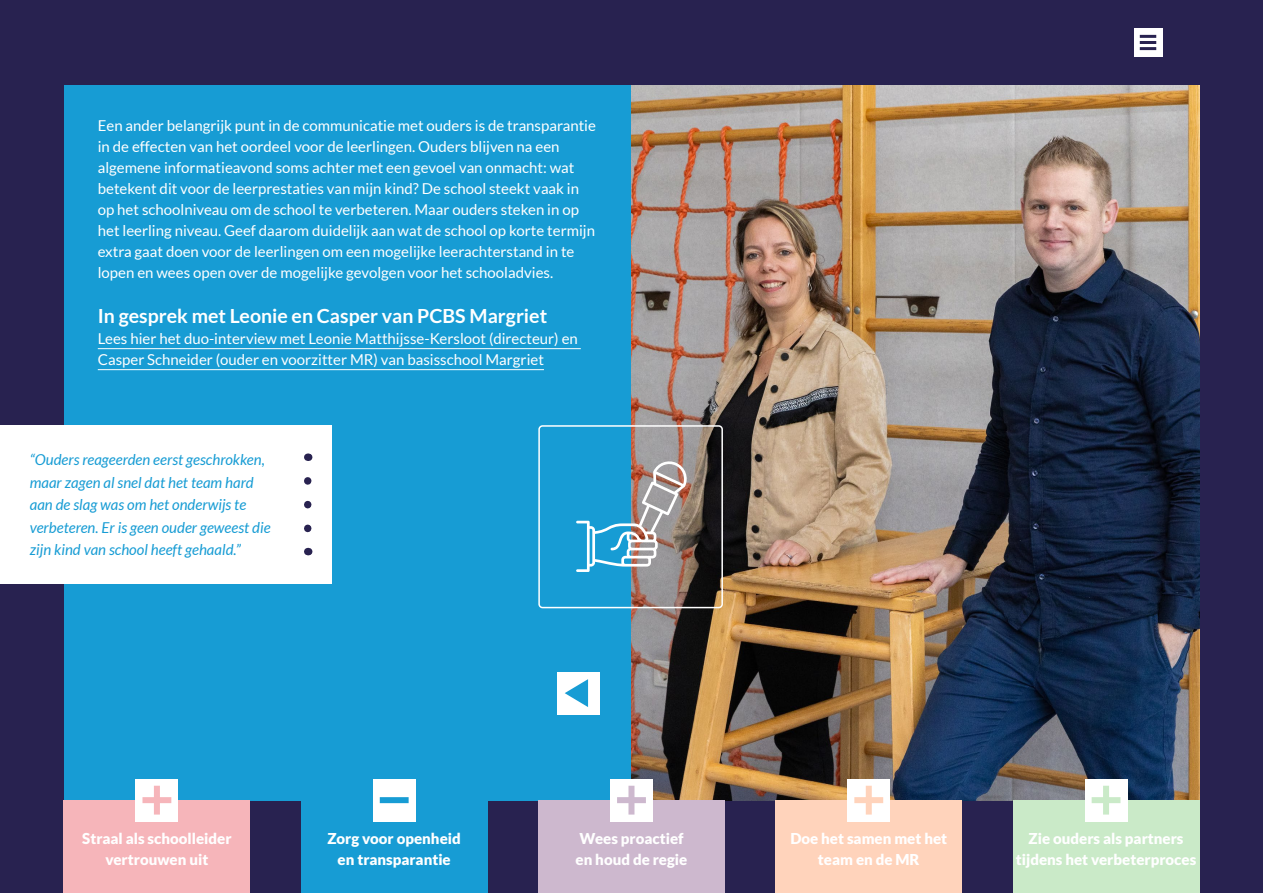
<style>
.page{position:relative;width:1263px;height:893px;background:#282250}
.page>*{position:absolute;margin:0;border:0;box-sizing:border-box;transform-origin:0 0}
.H2{font:700 19.5px "Lato";color:#fff}
.Basis_wit{font:15px/21px "Lato";color:#fff}
.t1{font:900 15px/21px "Lato";color:#fff;text-align:center}
.Quote_klein{font:italic 15px/22.5px "Lato";color:#179cd4}
</style>
<div class="page">
<div style="left:64px;top:85px;width:567px;height:715px;background:#179cd4"></div>
<img style="left:631px;top:85px;width:568px;height:715px">
<hr style="left:98px;top:348px;width:483px;height:1px;background:#fff">
<hr style="left:98px;top:369px;width:446px;height:1px;background:#fff">
<div style="left:0;top:425px;width:332px;height:158px;background:#fff"></div>
<svg style="left:304px;top:481px;width:7px;height:52px"></svg>
<svg style="left:576px;top:459px;width:113px;height:113px"></svg>
<div style="left:538px;top:425px;width:185px;height:183px;border:2px solid #fff;border-radius:3px"></div>
<div style="left:64px;top:800px;width:186px;height:93px;background:#f6b5ba"></div>
<div style="left:301px;top:800px;width:186px;height:93px;background:#179cd4"></div>
<div style="left:538px;top:800px;width:187px;height:93px;background:#cdb8ce"></div>
<div style="left:776px;top:800px;width:186px;height:93px;background:#ffd3bb"></div>
<div style="left:1013px;top:800px;width:186px;height:93px;background:#caeac8"></div>
<div style="left:373px;top:779px;width:42px;height:42px;background:#fff"></div>
<div style="left:380px;top:797px;width:29px;height:6px;background:#179cd4"></div>
<div style="left:136px;top:779px;width:42px;height:42px;background:#fff"></div>
<div style="left:142px;top:797px;width:29px;height:6px;background:#f6b5ba"></div>
<div style="left:154px;top:786px;width:6px;height:29px;background:#f6b5ba"></div>
<div style="left:610px;top:779px;width:43px;height:42px;background:#fff"></div>
<div style="left:617px;top:797px;width:29px;height:6px;background:#cdb8ce"></div>
<div style="left:628px;top:786px;width:6px;height:29px;background:#cdb8ce"></div>
<div style="left:847px;top:779px;width:43px;height:42px;background:#fff"></div>
<div style="left:854px;top:797px;width:29px;height:6px;background:#ffd3bb"></div>
<div style="left:866px;top:786px;width:6px;height:29px;background:#ffd3bb"></div>
<div style="left:1085px;top:779px;width:42px;height:42px;background:#fff"></div>
<div style="left:1092px;top:797px;width:28px;height:6px;background:#caeac8"></div>
<div style="left:1103px;top:786px;width:6px;height:29px;background:#caeac8"></div>
<div style="left:1133px;top:28px;width:29px;height:28px;background:#fff"></div>
<hr style="left:1140px;top:35px;width:16px;height:3px;background:#282250">
<hr style="left:1140px;top:41px;width:16px;height:3px;background:#282250">
<hr style="left:1140px;top:47px;width:16px;height:3px;background:#282250">
<div style="left:557px;top:672px;width:43px;height:42px;background:#fff"></div>
<svg style="left:565px;top:679px;width:23px;height:28px"></svg>
<p class="Basis_wit" style="left:98px;top:115px;width:500px">Een ander belangrijk punt in de communicatie met ouders is de transparantie in de effecten van het oordeel voor de leerlingen. Ouders blijven na een algemene informatieavond soms achter met een gevoel van onmacht: wat betekent dit voor de leerprestaties van mijn kind? De school steekt vaak in op het schoolniveau om de school te verbeteren. Maar ouders steken in op het leerling niveau. Geef daarom duidelijk aan wat de school op korte termijn extra gaat doen voor de leerlingen om een mogelijke leerachterstand in te lopen en wees open over de mogelijke gevolgen voor het schooladvies.</p>
<p class="H2" style="left:98px;top:305px;width:451px">In gesprek met Leonie en Casper van PCBS Margriet</p>
<p class="Basis_wit" style="left:98px;top:328px;width:482px">Lees hier het duo-interview met Leonie Matthijsse-Kersloot (directeur) en<br>Casper Schneider (ouder en voorzitter MR) van basisschool Margriet</p>
<p class="Quote_klein" style="left:30px;top:449px;width:242px">“Ouders reageerden eerst geschrokken, maar zagen al snel dat het team hard aan de slag was om het onderwijs te verbeteren. Er is geen ouder geweest die zijn kind van school heeft gehaald.”</p>
<p class="t1" style="left:82px;top:827px;width:151px">Straal als schoolleider vertrouwen uit</p>
<p class="t1" style="left:328px;top:827px;width:135px">Zorg voor openheid en transparantie</p>
<p class="t1" style="left:575px;top:827px;width:113px;text-align:left">Wees proactief en houd de regie</p>
<p class="t1" style="left:790px;top:827px;width:158px">Doe het samen met het team en de MR</p>
<p class="t1" style="left:1016px;top:827px;width:182px">Zie ouders als partners tijdens het verbeterproces</p>
</div>
